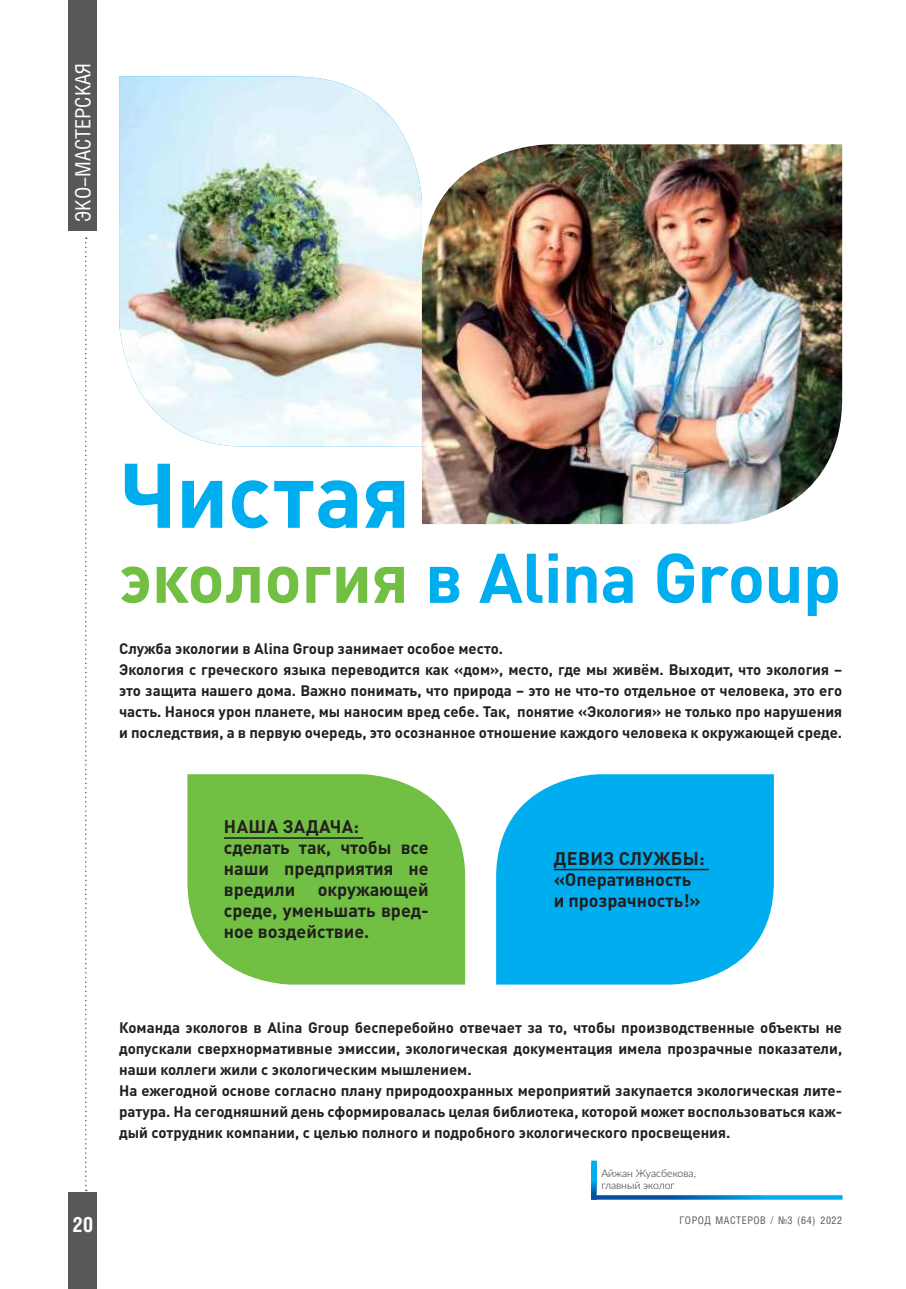
<style>
.page{position:relative;width:906px;height:1289px;background:#fff}
.page>*{position:absolute;margin:0;border:0;box-sizing:border-box;transform-origin:0 0}
.t1{font:700 90px "DIN Pro";letter-spacing:-.005em;color:#00adef}
.t2{font:700 69px "DIN Pro";letter-spacing:-.01em;color:#00adef}
.t3{font:21px "TB 64 121 KAZ";color:#fff}
.t4{font:21px "TB 64 122 KAZ";color:#fff}
.t5{font:700 18px/21px "DIN Pro";color:#221f1f}
.t6{font:700 15px/21px "DIN Pro";color:#221f1f}
.t7{font:300 10.5px/12px "Lato";color:#221f1f}
.t8{font:10.5px "TB 64 121 KAZ";letter-spacing:.05em;color:#57585a}
.s1{color:#71bf43}
</style>
<div class="page">
<svg style="left:85px;top:237px;width:2px;height:954px"></svg>
<div style="left:69px;top:1192px;width:28px;height:96px;background:#57585a"></div>
<div style="left:69px;top:0;width:28px;height:231px;background:#57585a"></div>
<img style="left:119px;top:77px;width:303px;height:369px">
<img style="left:422px;top:144px;width:420px;height:380px">
<svg style="left:187px;top:774px;width:278px;height:210px;background:#7bc350"></svg>
<hr style="left:224px;top:837px;width:139px;height:1px;background:#221f1f">
<svg style="left:496px;top:774px;width:278px;height:210px;background:#13b3f0"></svg>
<hr style="left:554px;top:868px;width:155px;height:2px;background:#221f1f">
<img style="left:596px;top:1195px;width:246px;height:4px">
<img style="left:591px;top:1160px;width:5px;height:39px">
<h3 class="t3" style="left:72px;top:222px;width:160px;rotate:-90deg">ЭКО-МАСТЕРСКАЯ</h3>
<h3 class="t3" style="left:72px;top:222px;width:104px;rotate:-90deg">А ТУАЛЬНО</h3>
<h1 class="t1" style="left:119px;top:420px;width:293px">Чистая</h1>
<h2 class="t2" style="left:119px;top:520px;width:724px"><span class="s1">экология</span> в Alina Group</h2>
<p class="t6" style="left:119px;top:636px;width:724px">Служба экологии в Alina Group занимает особое место.<br>Экология с греческого языка переводится как «дом», место, где мы живём. Выходит, что экология – это защита нашего дома. Важно понимать, что природа – это не что-то отдельное от человека, это его часть. Нанося урон планете, мы наносим вред себе. Так, понятие «Экология» не только про нарушения и последствия, а в первую очередь, это осознанное отношение каждого человека к окружающей среде.</p>
<p class="t5" style="left:224px;top:814px;width:206px">НАША ЗАДАЧА: сделать так, чтобы все наши предприятия не вредили окружающей среде, уменьшать вред&shy;ное воздействие.</p>
<p class="t5" style="left:553px;top:845px;width:152px">ДЕВИЗ СЛУЖБЫ: «Оперативность и прозрачность!»</p>
<h3 class="t4" style="left:72px;top:1212px;width:22px">20</h3>
<p class="t6" style="left:119px;top:1014px;width:724px">Команда экологов в Alina Group бесперебойно отвечает за то, чтобы производственные объекты не допускали сверхнормативные эмиссии, экологическая документация имела прозрачные показатели, наши коллеги жили с экологическим мышлением.<br>На ежегодной основе согласно плану природоохранных мероприятий закупается экологическая лите&shy;ратура. На сегодняшний день сформировалась целая библиотека, которой может воспользоваться каж&shy;дый сотрудник компании, с целью полного и подробного экологического просвещения.</p>
<p class="t7" style="left:601px;top:1166px;width:96px">Айжан Жуасбекова, главный эколог</p>
<p class="t8" style="left:679px;top:1214px;width:164px">ГОРОД МАСТЕРОВ / №3 (64) 2022</p>
</div>
